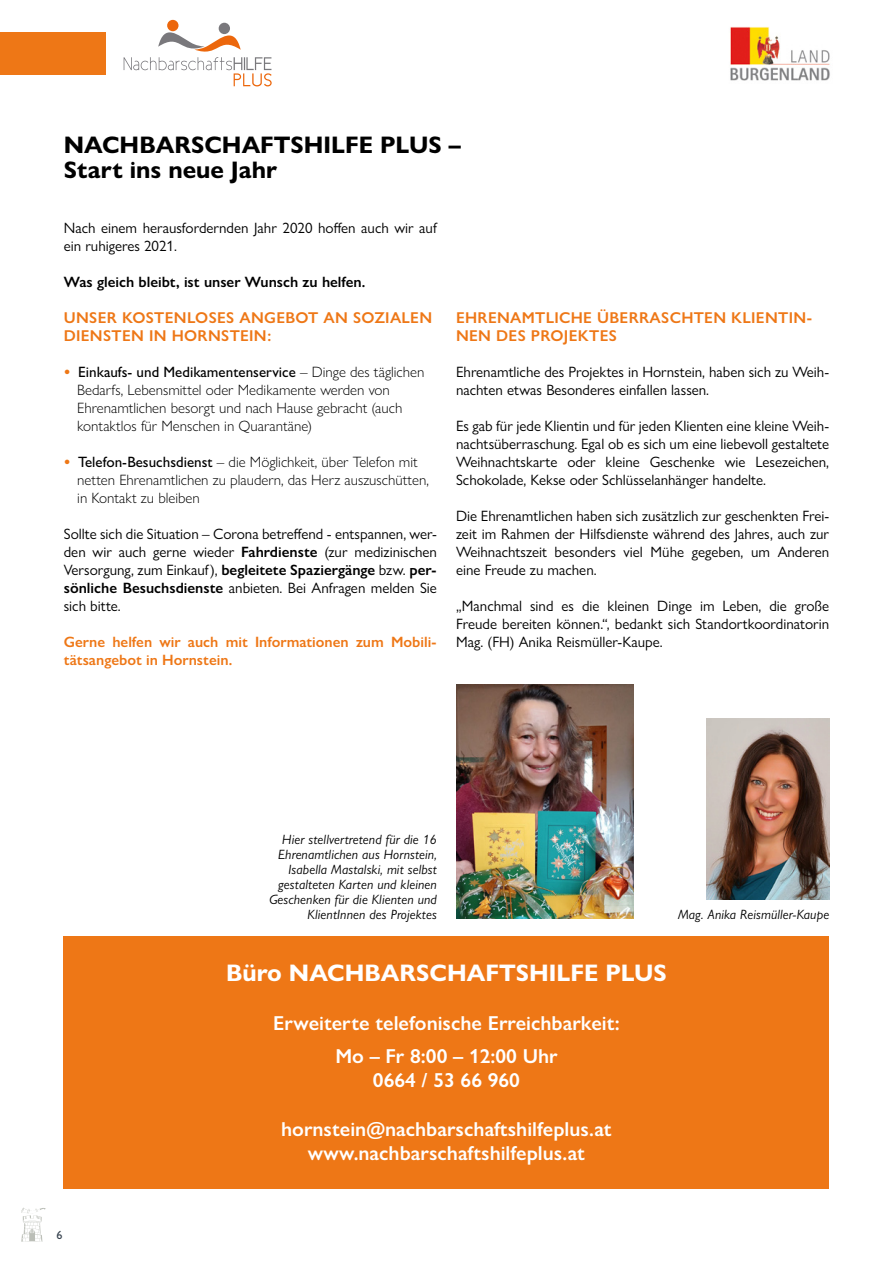
<style>
.page{position:relative;width:893px;height:1263px;background:#fff}
.page>*{position:absolute;margin:0;border:0;box-sizing:border-box;transform-origin:0 0}
.Titel_Artikel{font:700 24px/25.5px "Gill Sans Nova";color:#000}
.FT{font:700 24px "Gill Sans Nova";color:#fff}
.FT-2{font:600 20.25px/24.3px "Gill Sans Nova";color:#fff;text-align:center}
.H2_NBH{font:600 15.75px/18px "Gill Sans Nova";letter-spacing:.02em;color:#ee7716}
.FT-3{font:15px/18px "Gill Sans Nova";color:#000;text-align:justify}
.t1{font:300 15px/18px "Gill Sans Nova";color:#000}
.FT-4{font:600 15px/18px "Gill Sans Nova";color:#ee7716}
.FT-5{font:600 15px "Gill Sans Nova";color:#000}
.FT-6{font:italic 13.5px/15px "Gill Sans Nova";letter-spacing:.01em;color:#000;text-align:right}
.t2{font:500 12px "Gill Sans Nova";color:#36424e}
.s1{font-weight:700;color:#ee7716}
.s2{font-weight:500}
.s3{font-weight:600}
</style>
<div class="page">
<div style="left:64px;top:936px;width:765px;height:252px;background:#ee7716"></div>
<img style="left:706px;top:719px;width:123px;height:181px">
<img style="left:456px;top:684px;width:177px;height:234px">
<svg style="left:21px;top:1208px;width:25px;height:34px"></svg>
<div style="left:167px;top:20px;width:11px;height:11px;background:#ec670c;border-radius:50%"></div>
<svg style="left:124px;top:22px;width:148px;height:64px"></svg>
<img style="left:730px;top:27px;width:100px;height:54px">
<div style="left:0;top:32px;width:106px;height:42px;background:#ee7716"></div>
<p class="Titel_Artikel" style="left:64px;top:132px;width:398px">NACHBARSCHAFTSHILFE PLUS –<br>Start ins neue Jahr</p>
<p class="FT-3" style="left:64px;top:218px;width:375px">Nach einem herausfordernden Jahr 2020 hoffen auch wir auf ein ruhigeres 2021.</p>
<p class="FT-5" style="left:64px;top:272px;width:303px">Was gleich bleibt, ist unser Wunsch zu helfen.</p>
<p class="H2_NBH" style="left:64px;top:308px;width:370px">UNSER KOSTENLOSES ANGEBOT AN SOZIALEN<br>DIENSTEN IN HORNSTEIN:</p>
<p class="t1" style="left:77px;top:362px;width:349px;text-indent:-14px"><span class="s1">•</span> <span class="s2">Einkaufs- und Medikamentenservice</span> – Dinge des täglichen Bedarfs, Lebensmittel oder Medikamente werden von Ehrenamtlichen besorgt und nach Hause gebracht (auch kontaktlos für Menschen in Quarantäne)</p>
<p class="t1" style="left:77px;top:453px;width:353px;text-indent:-14px"><span class="s1">•</span> <span class="s2">Telefon-Besuchsdienst</span> – die Möglichkeit, über Telefon mit netten Ehrenamtlichen zu plaudern, das Herz auszuschütten, in Kontakt zu bleiben</p>
<p class="FT-3" style="left:64px;top:525px;width:375px">Sollte sich die Situation – Corona betreffend - entspannen, wer&shy;den wir auch gerne wieder <span class="s3">Fahrdienste</span> (zur medizinischen Versorgung, zum Einkauf), <span class="s3">begleitete Spaziergänge</span> bzw. <span class="s3">per&shy;sönliche Besuchsdienste</span> anbieten. Bei Anfragen melden Sie sich bitte.</p>
<p class="FT-4" style="left:64px;top:633px;width:375px">Gerne helfen wir auch mit Informationen zum Mobili&shy;tätsangebot in Hornstein.</p>
<p class="H2_NBH" style="left:456px;top:308px;width:358px">EHRENAMTLICHE ÜBERRASCHTEN KLIENTIN-<br>NEN DES PROJEKTES</p>
<p class="FT-3" style="left:456px;top:363px;width:375px">Ehrenamtliche des Projektes in Hornstein, haben sich zu Weih&shy;nachten etwas Besonderes einfallen lassen.</p>
<p class="FT-3" style="left:456px;top:417px;width:375px">Es gab für jede Klientin und für jeden Klienten eine kleine Weih&shy;nachtsüberraschung. Egal ob es sich um eine liebevoll gestaltete Weihnachtskarte oder kleine Geschenke wie Lesezeichen, Schokolade, Kekse oder Schlüsselanhänger handelte.</p>
<p class="FT-3" style="left:456px;top:507px;width:375px">Die Ehrenamtlichen haben sich zusätzlich zur geschenkten Frei&shy;zeit im Rahmen der Hilfsdienste während des Jahres, auch zur Weihnachtszeit besonders viel Mühe gegeben, um Anderen eine Freude zu machen.</p>
<p class="FT-3" style="left:456px;top:597px;width:375px">„Manchmal sind es die kleinen Dinge im Leben, die große Freude bereiten können.“, bedankt sich Standortkoordinatorin Mag. (FH) Anika Reismüller-Kaupe.</p>
<p class="t2" style="left:57px;top:1227px;width:7px">6</p>
<p class="FT-6" style="left:269px;top:831px;width:169px">Hier stellvertretend für die 16<br>Ehrenamtlichen aus Hornstein,<br>Isabella Mastalski, mit selbst gestalteten Karten und kleinen<br>Geschenken für die Klienten und<br>KlientInnen des Projektes</p>
<p class="FT-6" style="left:678px;top:906px;width:153px">Mag. Anika Reismüller-Kaupe</p>
<p class="FT" style="left:226px;top:958px;width:442px">Büro NACHBARSCHAFTSHILFE PLUS</p>
<p class="FT-2" style="left:273px;top:1011px;width:348px">Erweiterte telefonische Erreichbarkeit:</p>
<p class="FT-2" style="left:335px;top:1044px;width:224px">Mo – Fr 8:00 – 12:00 Uhr<br>0664 / 53 66 960</p>
<p class="FT-2" style="left:281px;top:1116px;width:332px">hornstein@nachbarschaftshilfeplus.at www.nachbarschaftshilfeplus.at</p>
</div>
